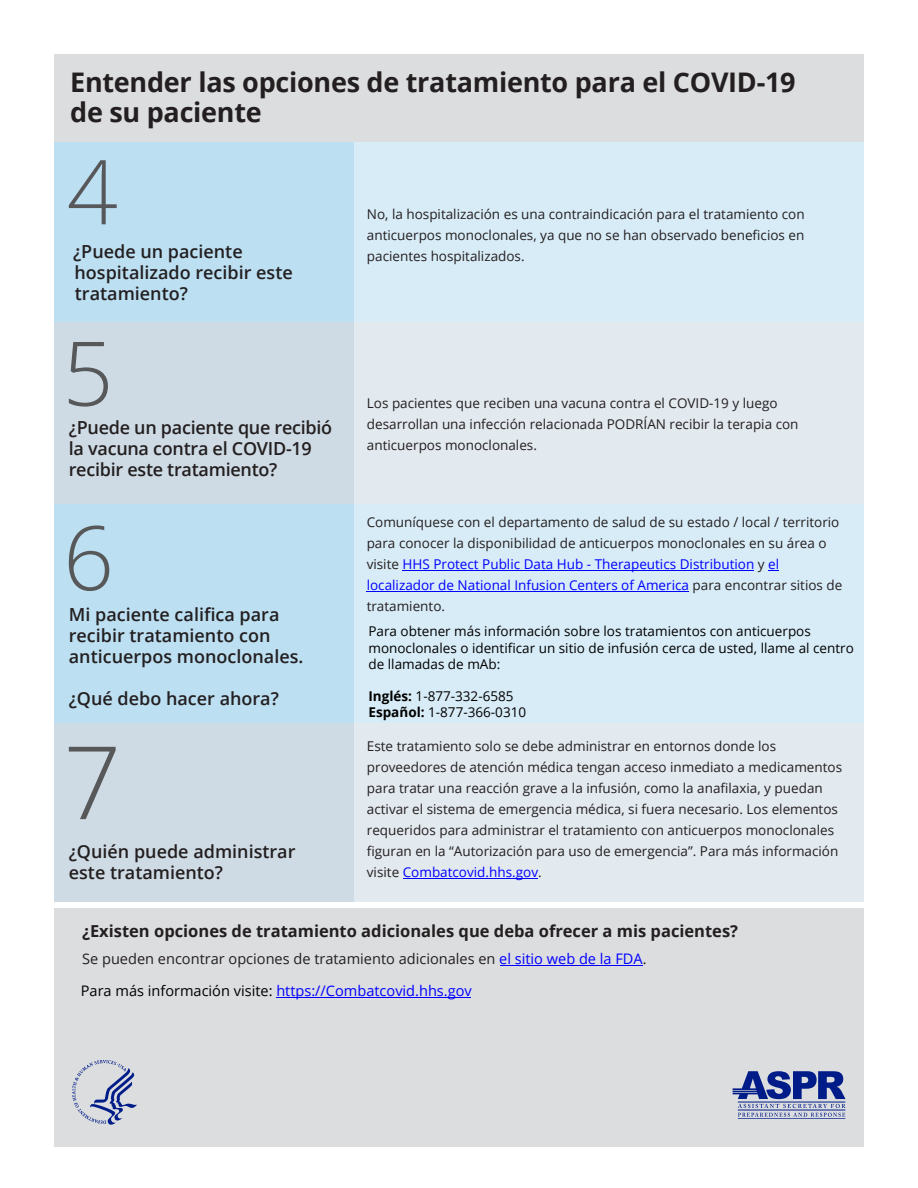
<style>
.page{position:relative;width:918px;height:1188px;background:#fff}
.page>*{position:absolute;margin:0;border:0;box-sizing:border-box;transform-origin:0 0}
.t1{font:700 27px/30px "Open Sans";letter-spacing:-.01em;color:#231f20}
.t2{font:600 18px/21px "Open Sans";color:#231f20}
.t3{font:700 16.5px "Open Sans";color:#231f20}
.t4{font:14.55px "Open Sans";color:#231f20}
.t5{font:14.55px "Open Sans";color:#00f}
.t6{font:13.5px/21px "Open Sans";color:#231f20}
.t7{font:13.5px/16.2px "Open Sans";color:#000}
.s1{color:#00f}
.s2{font-weight:700}
.s3{color:#000}
</style>
<div class="page">
<div style="left:279px;top:321px;width:585px;height:184px;background:#e2e9ef"></div>
<div style="left:54px;top:320px;width:299px;height:186px;background:#cfdbe4"></div>
<div style="left:54px;top:909px;width:810px;height:238px;background:#dcdddf"></div>
<div style="left:279px;top:504px;width:585px;height:227px;background:#d8ecf7"></div>
<div style="left:280px;top:141px;width:584px;height:180px;background:#d8ecf7"></div>
<div style="left:54px;top:504px;width:299px;height:227px;background:#bcdff2"></div>
<div style="left:54px;top:141px;width:299px;height:180px;background:#bcdff2"></div>
<div style="left:54px;top:54px;width:810px;height:88px;background:#dcdddf"></div>
<div style="left:275px;top:724px;width:589px;height:178px;background:#e2e9ef"></div>
<div style="left:54px;top:724px;width:299px;height:178px;background:#cfdbe4"></div>
<svg style="left:69px;top:160px;width:48px;height:64px"></svg>
<svg style="left:69px;top:342px;width:39px;height:65px"></svg>
<svg style="left:69px;top:525px;width:40px;height:66px"></svg>
<svg style="left:69px;top:747px;width:47px;height:72px"></svg>
<hr style="left:367px;top:591px;width:322px;height:1px;background:#00f">
<hr style="left:403px;top:570px;width:351px;height:1px;background:#00f">
<hr style="left:403px;top:878px;width:135px;height:1px;background:#00f">
<hr style="left:500px;top:965px;width:142px;height:1px;background:#00f">
<hr style="left:336px;top:998px;width:135px;height:1px;background:#00f">
<hr style="left:277px;top:998px;width:58px;height:1px;background:#00f">
<svg style="left:72px;top:1060px;width:65px;height:65px"></svg>
<hr style="left:738px;top:1119px;width:107px;height:1px;background:#001c88">
<svg style="left:733px;top:1071px;width:113px;height:46px"></svg>
<h2 class="t1" style="left:70px;top:66px;width:727px">Entender las opciones de tratamiento para el COVID-19 de su paciente</h2>
<p class="t2" style="left:73px;top:241px;width:221px">¿Puede un paciente hospitalizado recibir este tratamiento?</p>
<p class="t6" style="left:367px;top:204px;width:439px;text-align:justify">No, la hospitalización es una contraindicación para el tratamiento con anticuerpos monoclonales, ya que no se han observado beneficios en pacientes hospitalizados.</p>
<p class="t2" style="left:69px;top:416px;width:265px">¿Puede un paciente que recibió la vacuna contra el COVID-19 recibir este tratamiento?</p>
<p class="t2" style="left:69px;top:604px;width:236px">Mi paciente califica para recibir tratamiento con anticuerpos monoclonales.</p>
<p class="t2" style="left:69px;top:688px;width:212px">¿Qué debo hacer ahora?</p>
<p class="t2" style="left:69px;top:840px;width:228px">¿Quién puede administrar este tratamiento?</p>
<p class="t6" style="left:367px;top:392px;width:433px">Los pacientes que reciben una vacuna contra el COVID-19 y luego desarrollan una infección relacionada PODRÍAN recibir la terapia con anticuerpos monoclonales.</p>
<p class="t6" style="left:367px;top:511px;width:477px">Comuníquese con el departamento de salud de su estado / local / territorio para conocer la disponibilidad de anticuerpos monoclonales en su área o visite <span class="s1">HHS Protect Public Data Hub - Therapeutics Distribution</span> y <span class="s1">el localizador de National Infusion Centers of America</span> para encontrar sitios de tratamiento.</p>
<p class="t7" style="left:369px;top:623px;width:487px">Para obtener más información sobre los tratamientos con anticuerpos monoclonales o identificar un sitio de infusión cerca de usted, llame al centro de llamadas de mAb:</p>
<p class="t7" style="left:369px;top:688px;width:159px"><span class="s2">Inglés:</span> 1-877-332-6585<br><span class="s2">Español:</span> 1-877-366-0310</p>
<p class="t6" style="left:367px;top:735px;width:477px">Este tratamiento solo se debe administrar en entornos donde los proveedores de atención médica tengan acceso inmediato a medicamentos para tratar una reacción grave a la infusión, como la anafilaxia, y puedan activar el sistema de emergencia médica, si fuera necesario. Los elementos requeridos para administrar el tratamiento con anticuerpos monoclonales figuran en la “Autorización para uso de emergencia”. Para más información visite <span class="s1">Combatcovid.hhs.gov</span>.</p>
<p class="t3" style="left:82px;top:919px;width:657px">¿Existen opciones de tratamiento adicionales que deba ofrecer a mis pacientes?</p>
<p class="t4" style="left:82px;top:949px;width:566px">Se pueden encontrar opciones de tratamiento adicionales en <span class="s1">el sitio web de la FDA</span>.</p>
<p class="t5" style="left:81px;top:981px;width:393px"><span class="s3">Para más información visite:</span> https://Combatcovid.hhs.gov</p>
</div>
